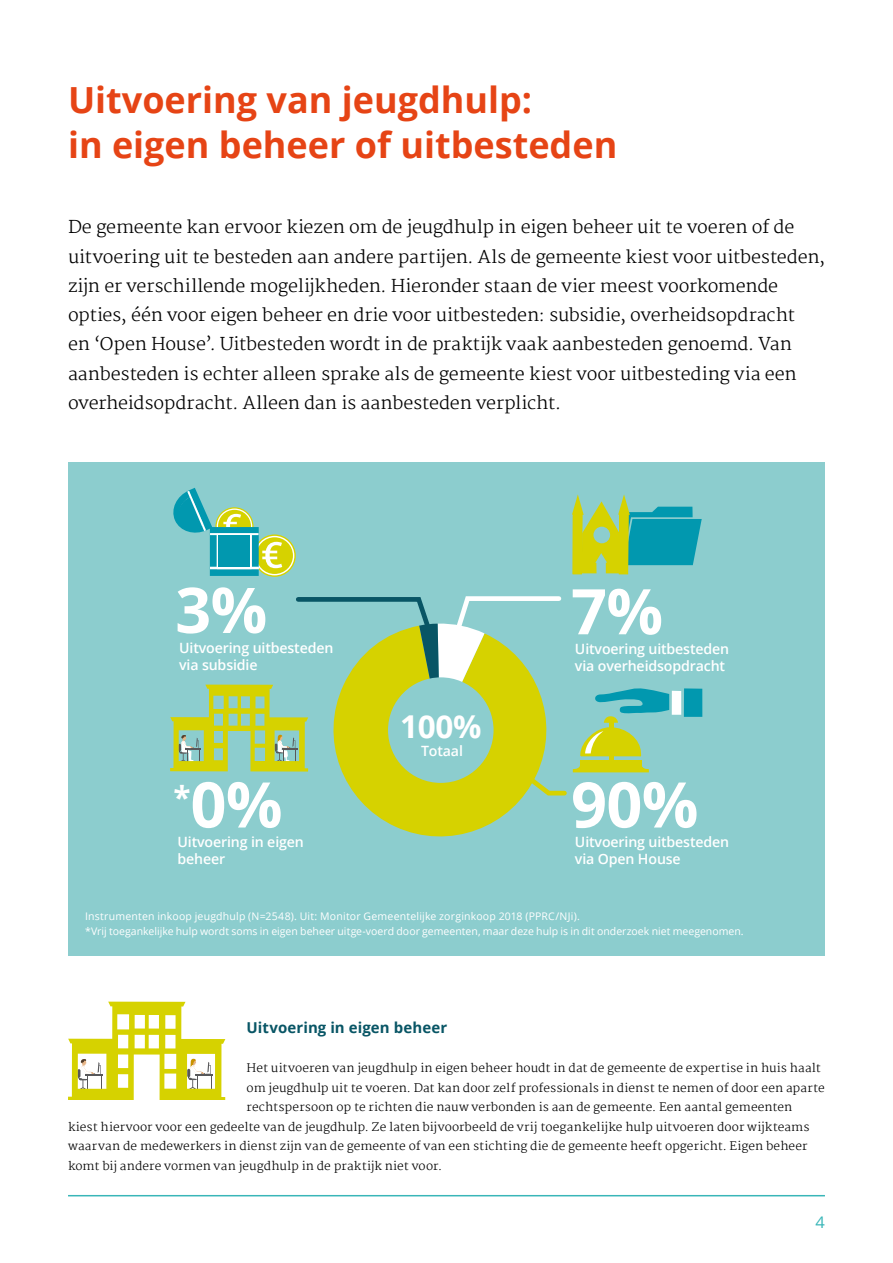
<style>
.page{position:relative;width:893px;height:1263px;background:#fff}
.page>*{position:absolute;margin:0;border:0;box-sizing:border-box;transform-origin:0 0}
.t1{font:700 63px "Open Sans";color:#fff}
.t2{font:700 36px/45px "Open Sans";color:#e64415}
.t3{font:700 31.5px "Open Sans";color:#fff}
.t4{font:300 17.4px/29.2px "Martel";letter-spacing:-.015em;color:#000}
.t5{font:16.05px "Open Sans";color:#39b6b8}
.t6{font:700 15px "Open Sans";letter-spacing:.01em;color:#085565}
.t7{font:600 14.1px/17.2px "Open Sans";letter-spacing:-.01em;color:#fff}
.t8{font:300 11.7px "Martel";letter-spacing:.005em;color:#000}
.t9{font:10.5px/15px "Open Sans";letter-spacing:.005em;color:#fff}
</style>
<div class="page">
<div style="left:68px;top:462px;width:757px;height:493px;background:#8ccdce"></div>
<svg style="left:358px;top:798px;width:164px;height:39px;fill:#d6d200"></svg>
<svg style="left:253px;top:534px;width:43px;height:43px"></svg>
<div style="left:255px;top:536px;width:39px;height:39px;border:1px solid #fff;border-radius:50%"></div>
<svg style="left:262px;top:542px;width:20px;height:26px"></svg>
<svg style="left:215px;top:507px;width:39px;height:38px"></svg>
<div style="left:217px;top:508px;width:35px;height:36px;border:1px solid #fff;border-radius:50%"></div>
<div style="left:213px;top:530px;width:42px;height:42px;background:#fff"></div>
<div style="left:210px;top:527px;width:49px;height:49px;border:7px solid #0198af"></div>
<hr style="left:210px;top:533px;width:49px;height:2px;background:#fff">
<hr style="left:210px;top:567px;width:49px;height:2px;background:#fff">
<svg style="left:572px;top:494px;width:130px;height:80px"></svg>
<div style="left:672px;top:691px;width:9px;height:24px;background:#fff"></div>
<div style="left:684px;top:688px;width:18px;height:29px;background:#0198af"></div>
<div style="left:218px;top:535px;width:32px;height:32px;background:#0198af"></div>
<svg style="left:173px;top:487px;width:68px;height:51px"></svg>
<svg style="left:170px;top:596px;width:499px;height:202px"></svg>
<svg style="left:68px;top:1002px;width:157px;height:98px"></svg>
<hr style="left:68px;top:1195px;width:757px;height:1px;background:#39b6b8">
<h2 class="t2" style="left:68px;top:76px;width:551px">Uitvoering van jeugdhulp:<br>in eigen beheer of uitbesteden</h2>
<p class="t4" style="left:68px;top:213px;width:758px">De gemeente kan ervoor kiezen om de jeugdhulp in eigen beheer uit te voeren of de uitvoering uit te besteden aan andere partijen. Als de gemeente kiest voor uitbesteden, zijn er verschillende mogelijkheden. Hieronder staan de vier meest voorkomende opties, één voor eigen beheer en drie voor uitbesteden: subsidie, overheidsopdracht<br>en ‘Open House’. Uitbesteden wordt in de praktijk vaak aanbesteden genoemd. Van aanbesteden is echter alleen sprake als de gemeente kiest voor uitbesteding via een overheidsopdracht. Alleen dan is aanbesteden verplicht.</p>
<h1 class="t1" style="left:175px;top:566px;width:94px">3%</h1>
<h1 class="t1" style="left:571px;top:567px;width:94px">7%</h1>
<p class="t7" style="left:179px;top:638px;width:156px">Uitvoering uitbesteden via subsidie</p>
<p class="t7" style="left:575px;top:640px;width:156px">Uitvoering uitbesteden via overheidsopdracht</p>
<h3 class="t3" style="left:400px;top:704px;width:83px">100%</h3>
<p class="t7" style="left:421px;top:742px;width:43px">Totaal</p>
<h1 class="t1" style="left:174px;top:760px;width:110px"><sup>*</sup>0%</h1>
<h1 class="t1" style="left:571px;top:760px;width:129px">90%</h1>
<p class="t7" style="left:178px;top:833px;width:128px">Uitvoering in eigen beheer</p>
<p class="t7" style="left:575px;top:833px;width:156px">Uitvoering uitbesteden via Open House</p>
<p class="t9" style="left:85px;top:908px;width:660px">Instrumenten inkoop jeugdhulp (N=2548). Uit: Monitor Gemeentelijke zorginkoop 2018 (PPRC/NJi).<br>*Vrij toegankelijke hulp wordt soms in eigen beheer uitge-voerd door gemeenten, maar deze hulp is in dit onderzoek niet meegenomen.</p>
<p class="t6" style="left:247px;top:1017px;width:202px">Uitvoering in eigen beheer</p>
<p class="t8" style="left:247px;top:1061px;width:576px">Het uitvoeren van jeugdhulp in eigen beheer houdt in dat de gemeente de expertise in huis haalt</p>
<p class="t8" style="left:247px;top:1081px;width:580px">om jeugdhulp uit te voeren. Dat kan door zelf professionals in dienst te nemen of door een aparte</p>
<p class="t8" style="left:247px;top:1100px;width:547px">rechtspersoon op te richten die nauw verbonden is aan de gemeente. Een aantal gemeenten</p>
<p class="t8" style="left:68px;top:1120px;width:743px">kiest hiervoor voor een gedeelte van de jeugdhulp. Ze laten bijvoorbeeld de vrij toegankelijke hulp uitvoeren door wijkteams</p>
<p class="t8" style="left:68px;top:1139px;width:741px">waarvan de medewerkers in dienst zijn van de gemeente of van een stichting die de gemeente heeft opgericht. Eigen beheer</p>
<p class="t8" style="left:68px;top:1159px;width:376px">komt bij andere vormen van jeugdhulp in de praktijk niet voor.</p>
<h3 class="t5" style="left:815px;top:1211px;width:11px">4</h3>
</div>
